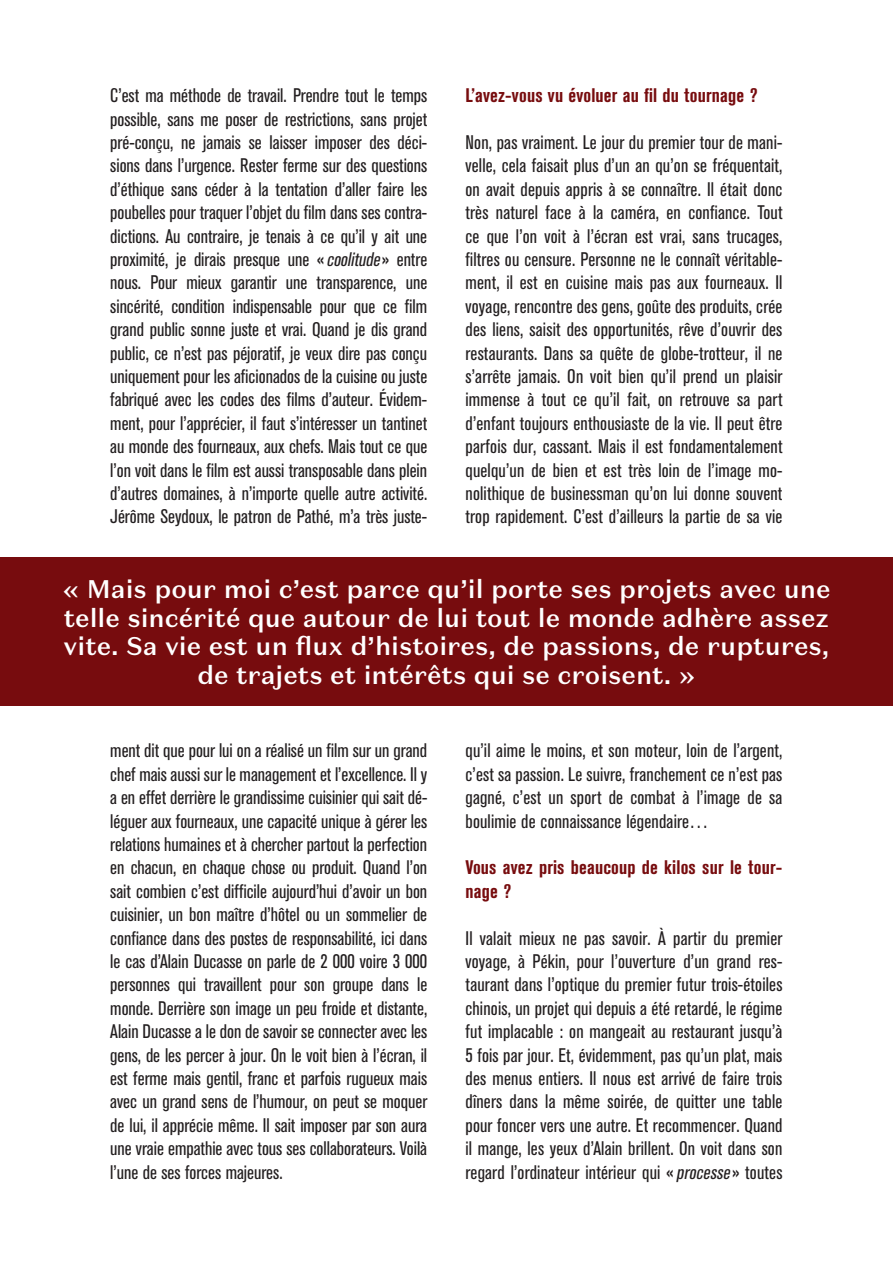
<style>
.page{position:relative;width:893px;height:1263px;background:#fff}
.page>*{position:absolute;margin:0;border:0;box-sizing:border-box;transform-origin:0 0}
.t1{font:500 25.5px/28.5px "Domaine Sans Text Ducasse";color:#fff;text-align:center}
.t2{font:condensed 19.5px/23.4px "Akzidenz Grotesk BE";letter-spacing:.01em;color:#231f20;text-align:justify}
.t3{font:700 condensed 19.5px/23.4px "Akzidenz Grotesk BE";letter-spacing:.01em;color:#770c0e}
.s1{font-style:italic}
</style>
<div class="page">
<div style="left:0;top:557px;width:893px;height:149px;background:#770c0e"></div>
<p class="t2" style="left:110px;top:84px;width:318px">C’est ma méthode de travail. Prendre tout le temps possible, sans me poser de restrictions, sans projet pré-conçu, ne jamais se laisser imposer des déci&shy;sions dans l’urgence. Rester ferme sur des questions d’éthique sans céder à la tentation d’aller faire les poubelles pour traquer l’objet du film dans ses contra&shy;dictions. Au contraire, je tenais à ce qu’il y ait une proximité, je dirais presque une «<span class="s1">coolitude</span>» entre nous. Pour mieux garantir une transparence, une sincérité, condition indispensable pour que ce film grand public sonne juste et vrai. Quand je dis grand public, ce n’est pas péjoratif, je veux dire pas conçu uniquement pour les aficionados de la cuisine ou juste fabriqué avec les codes des films d’auteur. Évidem&shy;ment, pour l’apprécier, il faut s’intéresser un tantinet au monde des fourneaux, aux chefs. Mais tout ce que l’on voit dans le film est aussi transposable dans plein d’autres domaines, à n’importe quelle autre activité.<br>Jérôme Seydoux, le patron de Pathé, m’a très juste-</p>
<p class="t3" style="left:465px;top:84px;width:294px">L’avez-vous vu évoluer au fil du tournage ?</p>
<p class="t2" style="left:465px;top:131px;width:318px">Non, pas vraiment. Le jour du premier tour de mani&shy;velle, cela faisait plus d’un an qu’on se fréquentait, on avait depuis appris à se connaître. Il était donc très naturel face à la caméra, en confiance. Tout ce que l’on voit à l’écran est vrai, sans trucages, filtres ou censure. Personne ne le connaît véritable&shy;ment, il est en cuisine mais pas aux fourneaux. Il voyage, rencontre des gens, goûte des produits, crée des liens, saisit des opportunités, rêve d’ouvrir des restaurants. Dans sa quête de globe-trotteur, il ne s’arrête jamais. On voit bien qu’il prend un plaisir immense à tout ce qu’il fait, on retrouve sa part d’enfant toujours enthousiaste de la vie. Il peut être parfois dur, cassant. Mais il est fondamentalement quelqu’un de bien et est très loin de l’image mo&shy;nolithique de businessman qu’on lui donne souvent trop rapidement. C’est d’ailleurs la partie de sa vie</p>
<h1 class="t1" style="left:63px;top:575px;width:769px">« Mais pour moi c’est parce qu’il porte ses projets avec une telle sincérité que autour de lui tout le monde adhère assez vite. Sa vie est un flux d’histoires, de passions, de ruptures, de trajets et intérêts qui se croisent. »</h1>
<p class="t2" style="left:110px;top:739px;width:318px">ment dit que pour lui on a réalisé un film sur un grand chef mais aussi sur le management et l’excellence. Il y a en effet derrière le grandissime cuisinier qui sait dé&shy;léguer aux fourneaux, une capacité unique à gérer les relations humaines et à chercher partout la perfection en chacun, en chaque chose ou produit. Quand l’on sait combien c’est difficile aujourd’hui d’avoir un bon cuisinier, un bon maître d’hôtel ou un sommelier de confiance dans des postes de responsabilité, ici dans le cas d’Alain Ducasse on parle de 2 000 voire 3 000 personnes qui travaillent pour son groupe dans le monde. Derrière son image un peu froide et distante, Alain Ducasse a le don de savoir se connecter avec les gens, de les percer à jour. On le voit bien à l’écran, il est ferme mais gentil, franc et parfois rugueux mais avec un grand sens de l’humour, on peut se moquer de lui, il apprécie même. Il sait imposer par son aura une vraie empathie avec tous ses collaborateurs. Voilà l’une de ses forces majeures.</p>
<p class="t2" style="left:465px;top:739px;width:318px">qu’il aime le moins, et son moteur, loin de l’argent, c’est sa passion. Le suivre, franchement ce n’est pas gagné, c’est un sport de combat à l’image de sa boulimie de connaissance légendaire…</p>
<p class="t3" style="left:465px;top:856px;width:318px">Vous avez pris beaucoup de kilos sur le tour&shy;nage ?</p>
<p class="t2" style="left:465px;top:926px;width:318px">Il valait mieux ne pas savoir. À partir du premier voyage, à Pékin, pour l’ouverture d’un grand res&shy;taurant dans l’optique du premier futur trois-étoiles chinois, un projet qui depuis a été retardé, le régime fut implacable : on mangeait au restaurant jusqu’à 5 fois par jour. Et, évidemment, pas qu’un plat, mais des menus entiers. Il nous est arrivé de faire trois dîners dans la même soirée, de quitter une table pour foncer vers une autre. Et recommencer. Quand il mange, les yeux d’Alain brillent. On voit dans son regard l’ordinateur intérieur qui «<span class="s1">processe</span>» toutes</p>
</div>
